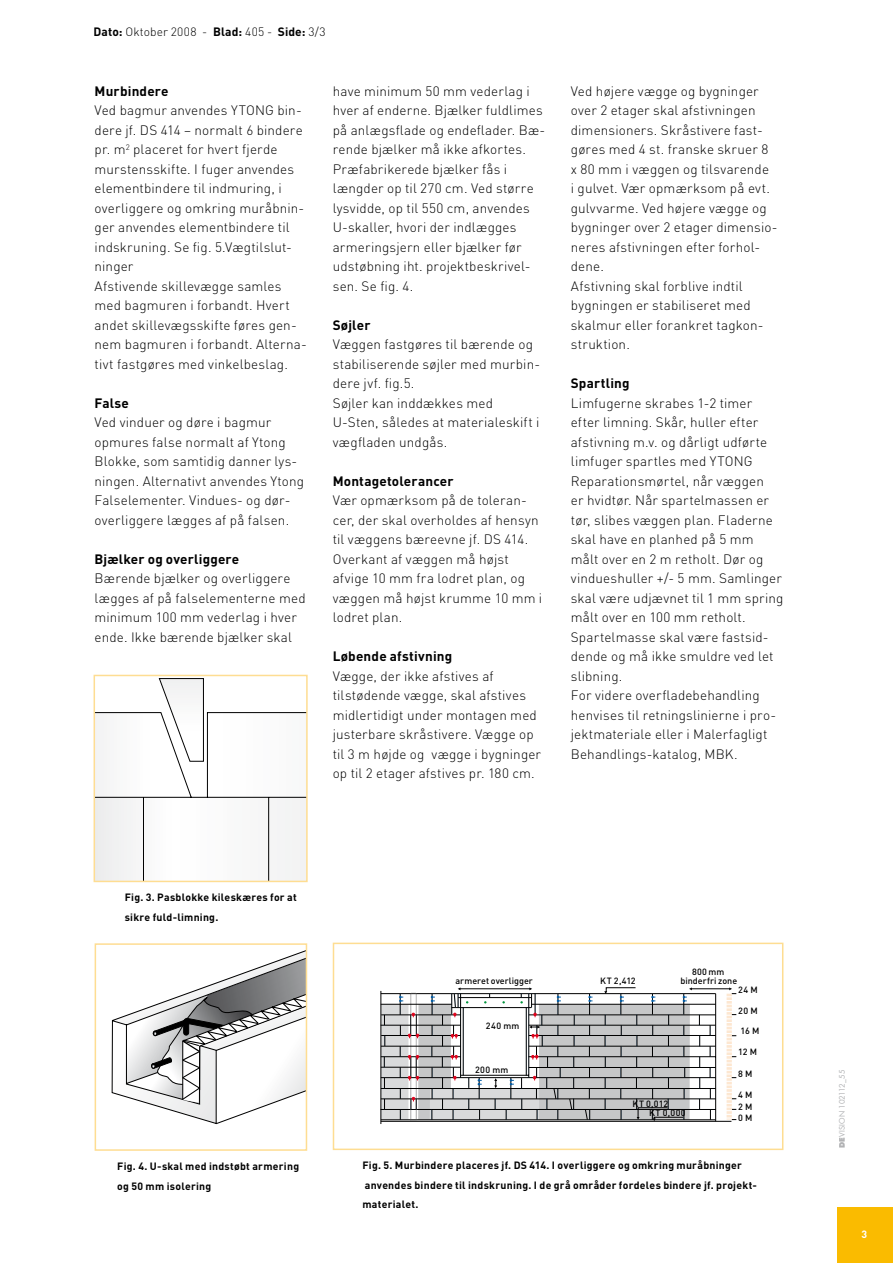
<style>
.page{position:relative;width:893px;height:1263px;background:#fff}
.page>*{position:absolute;margin:0;border:0;box-sizing:border-box;transform-origin:0 0}
.t1{font:300 13.5px/19.5px "DIN";letter-spacing:.01em;color:#000}
.t2{font:700 13.5px "DIN";letter-spacing:.01em;color:#000}
.t3{font:300 12px "DIN";letter-spacing:.02em;color:#000}
.t4{font:700 10.5px/19.5px "DIN";letter-spacing:.02em;color:#000}
.t5{font:700 10.5px "DIN";color:#fff}
.t6{font:500 9px/11.7px "DIN";letter-spacing:.005em;color:#000}
.t7{font:500 9px/9.4px "DIN";letter-spacing:.045em;color:#000}
.t8{font:7.5px "Futura";letter-spacing:.005em;color:#b1b2b4}
.s1{font-weight:700}
.s2{font-weight:800}
</style>
<div class="page">
<div style="left:838px;top:1208px;width:55px;height:55px;background:#fabb00"></div>
<div style="left:381px;top:1004px;width:27px;height:116px;background:#d9dadb"></div>
<div style="left:418px;top:1004px;width:33px;height:116px;background:#c6c7c8"></div>
<hr style="left:381px;top:993px;width:335px;height:1px;background:#000">
<hr style="left:381px;top:1077px;width:335px;height:1px;background:#000">
<hr style="left:381px;top:1098px;width:335px;height:1px;background:#000">
<hr style="left:381px;top:1119px;width:334px;height:1px;background:#000">
<hr style="left:381px;top:1121px;width:350px;height:1px;background:#000">
<hr style="left:381px;top:1056px;width:80px;height:1px;background:#000">
<hr style="left:381px;top:1035px;width:80px;height:1px;background:#000">
<hr style="left:381px;top:1014px;width:80px;height:1px;background:#000">
<hr style="left:529px;top:1014px;width:187px;height:1px;background:#000">
<hr style="left:529px;top:1035px;width:187px;height:1px;background:#000">
<hr style="left:528px;top:1056px;width:188px;height:1px;background:#000">
<hr style="left:381px;top:1109px;width:335px;height:1px;background:#000">
<hr style="left:381px;top:991px;width:1px;height:133px;background:#000">
<hr style="left:715px;top:994px;width:1px;height:127px;background:#000">
<hr style="left:691px;top:988px;width:39px;height:1px;background:#000">
<svg style="left:727px;top:987px;width:9px;height:133px"></svg>
<hr style="left:529px;top:1046px;width:187px;height:1px;background:#000">
<hr style="left:529px;top:1067px;width:187px;height:1px;background:#000">
<hr style="left:381px;top:1088px;width:335px;height:1px;background:#000">
<hr style="left:381px;top:1067px;width:80px;height:1px;background:#000">
<hr style="left:381px;top:1046px;width:80px;height:1px;background:#000">
<hr style="left:381px;top:1025px;width:80px;height:1px;background:#000">
<hr style="left:529px;top:1025px;width:187px;height:1px;background:#000">
<hr style="left:532px;top:1004px;width:184px;height:1px;background:#000">
<hr style="left:381px;top:1004px;width:71px;height:1px;background:#000">
<svg style="left:411px;top:1097px;width:6px;height:12px"></svg>
<svg style="left:399px;top:994px;width:20px;height:44px"></svg>
<svg style="left:408px;top:1055px;width:11px;height:25px"></svg>
<svg style="left:430px;top:987px;width:262px;height:134px"></svg>
<div style="left:333px;top:943px;width:450px;height:207px;border:2px solid #fedd92"></div>
<svg style="left:112px;top:951px;width:192px;height:173px"></svg>
<div style="left:95px;top:943px;width:212px;height:208px;border:2px solid #fedd92"></div>
<svg style="left:97px;top:678px;width:208px;height:201px"></svg>
<div style="left:94px;top:675px;width:214px;height:207px;border:2px solid #fedd92"></div>
<p class="t3" style="left:94px;top:24px;width:233px"><span class="s1">Dato:</span> Oktober 2008 - <span class="s1">Blad:</span> 405 - <span class="s1">Side:</span> 3/3</p>
<p class="t2" style="left:95px;top:82px;width:75px">Murbindere</p>
<p class="t1" style="left:95px;top:100px;width:214px">Ved bagmur anvendes YTONG bin&shy;dere jf. DS 414 – normalt 6 bindere pr. m<sup>2</sup> placeret for hvert fjerde murstensskifte. I fuger anvendes elementbindere til indmuring, i overliggere og omkring muråbnin&shy;ger anvendes elementbindere til indskruning. Se fig. 5.Vægtilslut&shy;ninger<br>Afstivende skillevægge samles med bagmuren i forbandt. Hvert andet skillevægsskifte føres gen&shy;nem bagmuren i forbandt. Alterna&shy;tivt fastgøres med vinkelbeslag.</p>
<p class="t2" style="left:95px;top:394px;width:36px">False</p>
<p class="t1" style="left:95px;top:412px;width:211px">Ved vinduer og døre i bagmur opmures false normalt af Ytong<br>Blokke, som samtidig danner lys&shy;ningen. Alternativt anvendes Ytong<br>Fals elementer. Vindues- og dør&shy;overliggere lægges af på falsen.</p>
<p class="t2" style="left:95px;top:550px;width:146px">Bjælker og overliggere</p>
<p class="t1" style="left:95px;top:568px;width:213px">Bærende bjælker og overliggere lægges af på falselementerne med minimum 100 mm vederlag i hver ende. Ikke bærende bjælker skal</p>
<p class="t1" style="left:333px;top:81px;width:214px">have minimum 50 mm vederlag i hver af enderne. Bjælker fuldlimes på anlægsflade og endeflader. Bæ&shy;rende bjælker må ikke afkortes.<br>Præfabrikerede bjælker fås i længder op til 270 cm. Ved større lysvidde, op til 550 cm, anvendes<br>U-skaller, hvori der indlægges armeringsjern eller bjælker før udstøbning iht. projektbeskrivel&shy;sen. Se fig. 4.</p>
<p class="t2" style="left:333px;top:316px;width:39px">Søjler</p>
<p class="t1" style="left:333px;top:334px;width:209px">Væggen fastgøres til bærende og stabiliserende søjler med murbin&shy;dere jvf. fig.5.<br>Søjler kan inddækkes med<br>U-Sten, således at materialeskift i vægfladen undgås.</p>
<p class="t2" style="left:333px;top:472px;width:122px">Montagetolerancer</p>
<p class="t1" style="left:333px;top:490px;width:211px">Vær opmærksom på de toleran&shy;cer, der skal overholdes af hensyn til væggens bæreevne jf. DS 414.<br>Overkant af væggen må højst afvige 10 mm fra lodret plan, og væggen må højst krumme 10 mm i lodret plan.</p>
<p class="t2" style="left:333px;top:648px;width:121px">Løbende afstivning</p>
<p class="t1" style="left:333px;top:666px;width:210px">Vægge, der ikke afstives af tilstødende vægge, skal afstives midlertidigt under montagen med justerbare skråstivere. Vægge op til 3 m højde og vægge i bygninger op til 2 etager afstives pr. 180 cm.</p>
<p class="t1" style="left:571px;top:81px;width:208px">Ved højere vægge og bygninger over 2 etager skal afstivningen dimensioners. Skråstivere fast&shy;gøres med 4 st. franske skruer 8 x 80 mm i væggen og tilsvarende<br>i gulvet. Vær opmærksom på evt. gulvvarme. Ved højere vægge og bygninger over 2 etager dimensio&shy;neres afstivningen efter forhol&shy;dene.<br>Afstivning skal forblive indtil bygningen er stabiliseret med skalmur eller forankret tagkon&shy;struktion.</p>
<p class="t2" style="left:571px;top:375px;width:60px">Spartling</p>
<p class="t1" style="left:571px;top:393px;width:214px">Limfugerne skrabes 1-2 timer efter limning. Skår, huller efter afstivning m.v. og dårligt udførte limfuger spartles med YTONG<br>Reparationsmørtel, når væggen<br>er hvidtør. Når spartelmassen er tør, slibes væggen plan. Fladerne skal have en planhed på 5 mm målt over en 2 m retholt. Dør og vindueshuller +/- 5 mm. Samlinger skal være udjævnet til 1 mm spring målt over en 100 mm retholt.<br>Spartelmasse skal være fastsid&shy;dende og må ikke smuldre ved let slibning.<br>For videre overfladebehandling henvises til retningslinierne i pro&shy;jektmateriale eller i Malerfagligt<br>Behandlings-katalog, MBK.</p>
<p class="t4" style="left:125px;top:887px;width:173px">Fig. 3. Pasblokke kileskæres for at sikre fuld-limning.</p>
<p class="t6" style="left:692px;top:965px;width:34px">800 mm</p>
<p class="t6" style="left:455px;top:975px;width:79px">armeret overligger</p>
<p class="t6" style="left:600px;top:975px;width:37px">KT 2,412</p>
<p class="t6" style="left:680px;top:975px;width:58px">binderfri zone</p>
<p class="t6" style="left:738px;top:984px;width:21px">24 M</p>
<p class="t6" style="left:738px;top:1004px;width:21px">20 M</p>
<p class="t6" style="left:740px;top:1025px;width:20px">16 M</p>
<p class="t6" style="left:738px;top:1046px;width:20px">12 M</p>
<p class="t6" style="left:738px;top:1068px;width:16px">8 M</p>
<p class="t6" style="left:738px;top:1089px;width:16px">4 M<br>2 M</p>
<p class="t6" style="left:738px;top:1111px;width:16px">0 M</p>
<p class="t6" style="left:486px;top:1019px;width:35px">240 mm</p>
<p class="t6" style="left:475px;top:1063px;width:35px">200 mm</p>
<p class="t7" style="left:649px;top:1098px;width:38px;text-indent:-16px">KT 0,012<br>KT 0,000</p>
<p class="t4" style="left:117px;top:1156px;width:183px">Fig. 4. U-skal med indstøbt armering og 50 mm isolering</p>
<p class="t4" style="left:362px;top:1155px;width:396px">Fig. 5. Murbindere placeres jf. DS 414. I overliggere og omkring muråbninger anvendes bindere til indskruning. I de grå områder fordeles bindere jf. projekt&shy;materialet.</p>
<p class="t8" style="left:837px;top:1148px;width:80px;rotate:-90deg"><span class="s2">DE</span>VISION 102112_55</p>
<p class="t5" style="left:862px;top:1227px;width:7px">3</p>
</div>
